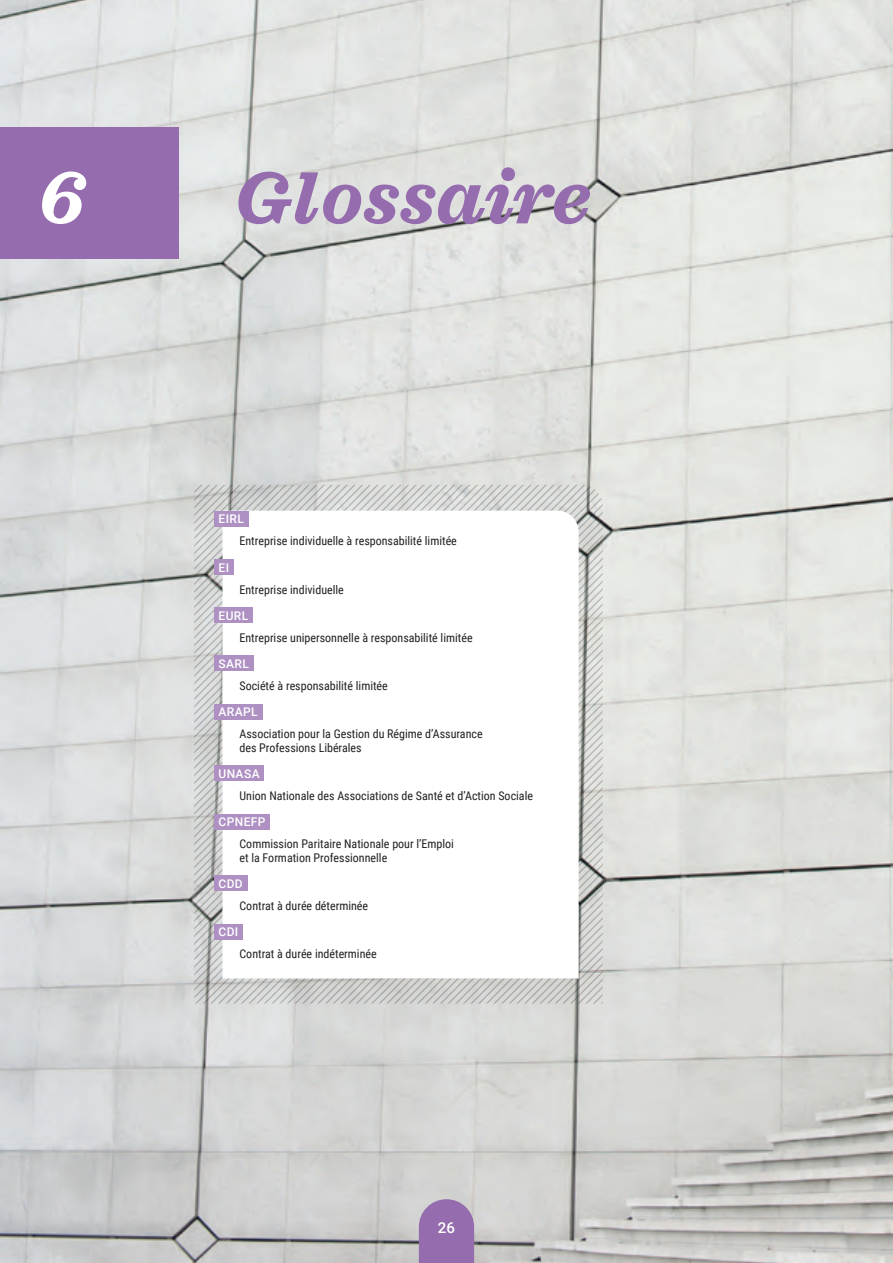
<style>
.page{position:relative;width:893px;height:1263px;background:#fff}
.page>*{position:absolute;margin:0;border:0;box-sizing:border-box;transform-origin:0 0}
.t1{font:italic 700 75px "Sagona";color:#956cae}
.t2{font:italic 700 75px "Sagona";color:#fff}
.t3{font:500 15px "Roboto";color:#fff}
.t4{font:12px/13.5px "Roboto Condensed";color:#231f20}
.t5{font:500 12px "Roboto";letter-spacing:.035em;color:#fff}
</style>
<div class="page">
<img style="left:0;top:0;width:893px;height:1263px">
<svg style="left:194px;top:485px;width:409px;height:518px;background:#c8cac8"></svg>
<svg style="left:222px;top:511px;width:357px;height:467px"></svg>
<div style="left:0;top:128px;width:179px;height:131px;background:#956cae"></div>
<svg style="left:419px;top:1199px;width:55px;height:64px;background:#9a75b1"></svg>
<div style="left:214px;top:511px;width:34px;height:15px;background:#ae90c3"></div>
<div style="left:214px;top:559px;width:19px;height:16px;background:#ae90c3"></div>
<div style="left:214px;top:607px;width:39px;height:16px;background:#ae90c3"></div>
<div style="left:214px;top:655px;width:39px;height:16px;background:#ae90c3"></div>
<div style="left:214px;top:704px;width:48px;height:15px;background:#ae90c3"></div>
<div style="left:214px;top:765px;width:50px;height:16px;background:#ae90c3"></div>
<div style="left:214px;top:814px;width:56px;height:15px;background:#ae90c3"></div>
<div style="left:214px;top:875px;width:33px;height:16px;background:#ae90c3"></div>
<div style="left:214px;top:924px;width:29px;height:15px;background:#ae90c3"></div>
<h1 class="t2" style="left:38px;top:151px;width:49px">6</h1>
<h1 class="t1" style="left:234px;top:151px;width:359px">Glossaire</h1>
<p class="t5" style="left:218px;top:510px;width:27px">EIRL</p>
<p class="t4" style="left:239px;top:534px;width:219px">Entreprise individuelle à responsabilité limitée</p>
<p class="t5" style="left:218px;top:559px;width:12px">EI</p>
<p class="t4" style="left:239px;top:582px;width:106px">Entreprise individuelle</p>
<p class="t5" style="left:218px;top:607px;width:31px">EURL</p>
<p class="t4" style="left:239px;top:630px;width:235px">Entreprise unipersonnelle à responsabilité limitée</p>
<p class="t5" style="left:218px;top:655px;width:32px">SARL</p>
<p class="t4" style="left:239px;top:679px;width:150px">Société à responsabilité limitée</p>
<p class="t5" style="left:218px;top:704px;width:41px">ARAPL</p>
<p class="t4" style="left:239px;top:727px;width:245px">Association pour la Gestion du Régime d’Assurance des Professions Libérales</p>
<p class="t5" style="left:218px;top:765px;width:43px">UNASA</p>
<p class="t4" style="left:239px;top:789px;width:295px">Union Nationale des Associations de Santé et d’Action Sociale</p>
<p class="t5" style="left:218px;top:814px;width:49px">CPNEFP</p>
<p class="t4" style="left:239px;top:837px;width:216px">Commission Paritaire Nationale pour l’Emploi et la Formation Professionnelle</p>
<p class="t5" style="left:218px;top:875px;width:26px">CDD</p>
<p class="t4" style="left:239px;top:899px;width:130px">Contrat à durée déterminée</p>
<p class="t5" style="left:218px;top:924px;width:21px">CDI</p>
<p class="t4" style="left:239px;top:947px;width:139px">Contrat à durée indéterminée</p>
<p class="t3" style="left:438px;top:1217px;width:19px">26</p>
</div>
